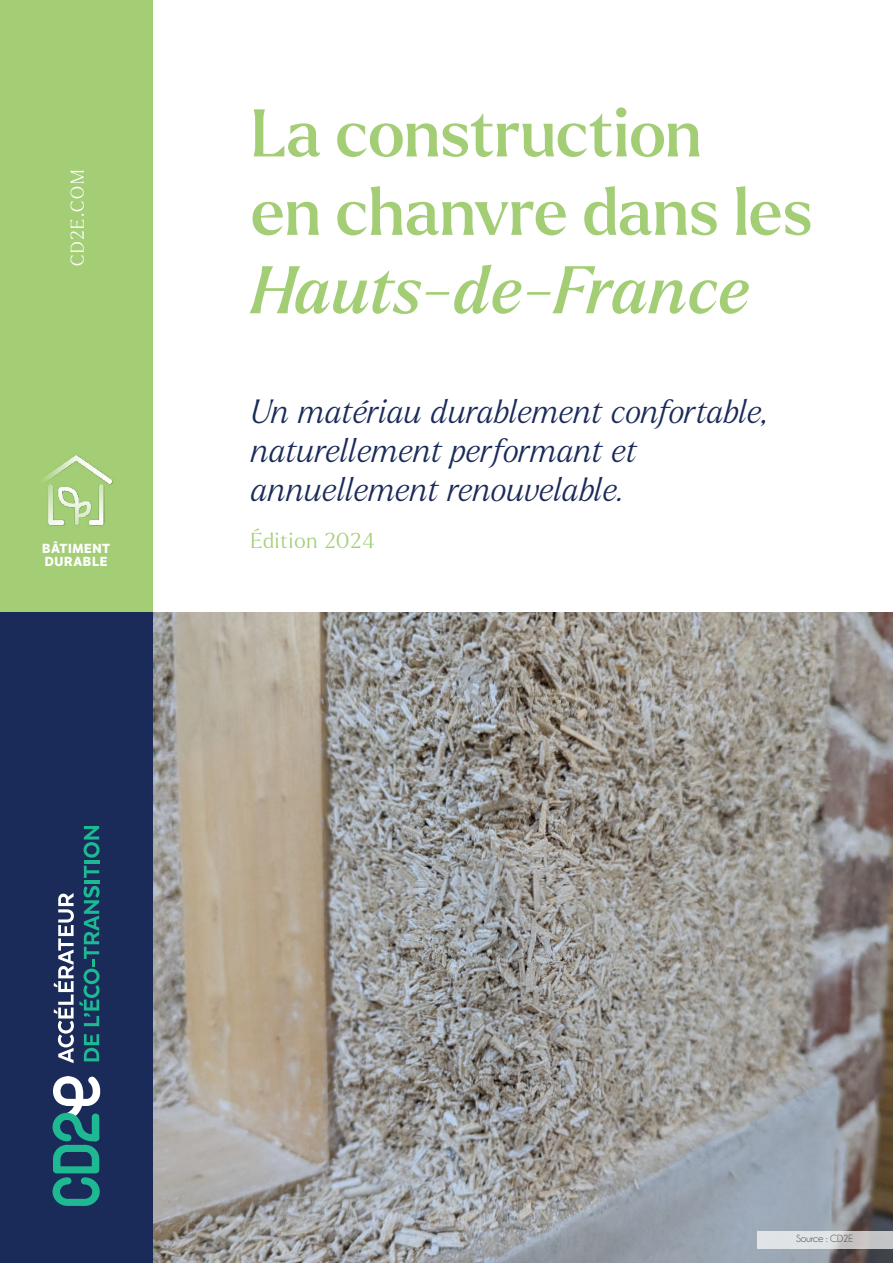
<style>
.page{position:relative;width:893px;height:1263px;background:#fff}
.page>*{position:absolute;margin:0;border:0;box-sizing:border-box;transform-origin:0 0}
.t1{font:500 65.4px/78.4px "Larken";color:#a3ce76}
.t2{font:italic 500 65.4px "Larken";letter-spacing:-.005em;color:#a3ce76}
.t3{font:italic 300 32.7px/39.2px "Larken";letter-spacing:-.005em;color:#1b2b59}
.t4{font:300 21px "Larken";letter-spacing:.05em;color:#a3ce76}
.t5{font:300 18.15px "Larken";letter-spacing:.095em;color:#fff}
.t6{font:700 12.75px/12.8px "LFT Etica";letter-spacing:.05em;color:#fff}
.t7{font:10.5px "Champagne&Limousines";color:#3e3e3f}
</style>
<div class="page">
<img style="left:153px;top:612px;width:740px;height:651px">
<div style="left:0;top:0;width:153px;height:612px;background:#a3ce76"></div>
<div style="left:0;top:612px;width:153px;height:651px;background:#1b2b59"></div>
<svg style="left:54px;top:886px;width:46px;height:177px"></svg>
<hr style="left:84px;top:880px;width:15px;height:3px;background:#1eb992">
<svg style="left:84px;top:866px;width:15px;height:12px"></svg>
<hr style="left:84px;top:860px;width:15px;height:3px;background:#1eb992">
<svg style="left:84px;top:826px;width:16px;height:32px"></svg>
<svg style="left:53px;top:1076px;width:47px;height:130px"></svg>
<div style="left:92px;top:1113px;width:7px;height:28px;background:#1eb992;border-radius:4px"></div>
<img style="left:43px;top:455px;width:70px;height:71px">
<svg style="left:757px;top:1231px;width:136px;height:17px;fill:#dfe3e6"></svg>
<p class="t5" style="left:67px;top:266px;width:98px;rotate:-90deg">CD2E.COM</p>
<p class="t6" style="left:42px;top:542px;width:70px">BÂTIMENT<br>DURABLE</p>
<h1 class="t1" style="left:251px;top:97px;width:563px">La construction<br>en chanvre dans les</h1>
<h1 class="t2" style="left:251px;top:260px;width:501px">Hauts-de-France</h1>
<p class="t3" style="left:251px;top:393px;width:520px">Un matériau durablement confortable, naturellement performant et annuellement renouvelable.</p>
<p class="t4" style="left:251px;top:528px;width:125px">Édition 2024</p>
<p class="t7" style="left:796px;top:1232px;width:59px">Source : CD2E</p>
</div>
